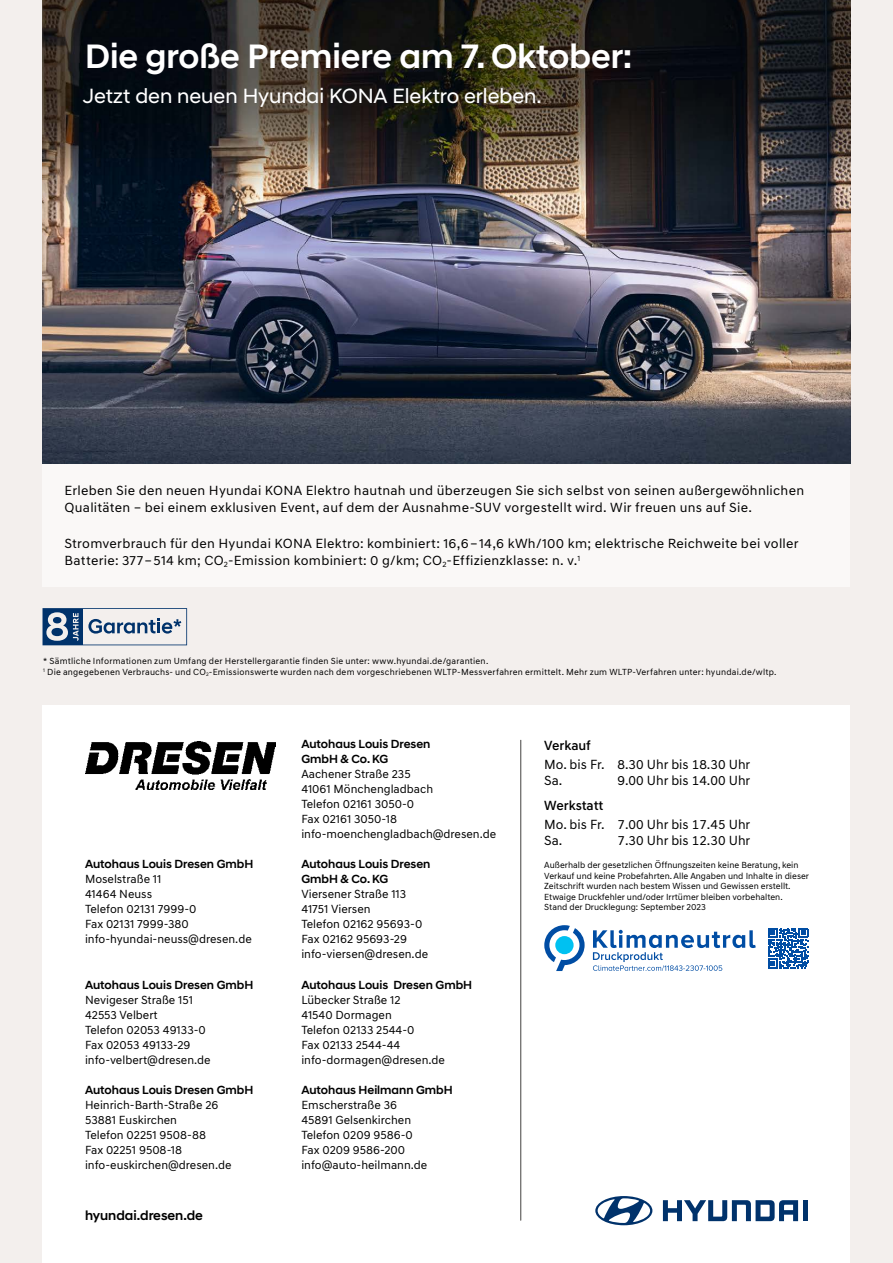
<style>
.page{position:relative;width:893px;height:1263px;background:#f3efed}
.page>*{position:absolute;margin:0;border:0;box-sizing:border-box;transform-origin:0 0}
.t1{font:500 34.5px "Hyundai Sans Head";color:#fff}
.t2{font:21px "Hyundai Sans Head";color:#fff}
.t3{font:13.5px/17.5px "Hyundai Sans Text";letter-spacing:.02em;color:#000}
.t4{font:13.5px/16.5px "Hyundai Sans Text";color:#000}
.t5{font:500 13.5px "Hyundai Sans Head";color:#000}
.t6{font:500 13.5px "Hyundai Sans Text";color:#000}
.t7{font:12px/15px "Hyundai Sans Text";color:#000}
.t8{font:500 12px/15px "Hyundai Sans Head";color:#000}
.t9{font:9px/10.5px "Hyundai Sans Text";color:#000}
.t10{font:9px/10.5px "Hyundai Sans Text";letter-spacing:.025em;color:#000}
</style>
<div class="page">
<div style="left:43px;top:706px;width:807px;height:557px;background:#fff"></div>
<svg style="left:663px;top:1200px;width:135px;height:21px"></svg>
<div style="left:803px;top:1200px;width:5px;height:21px;background:#00326b"></div>
<svg style="left:595px;top:1196px;width:57px;height:29px"></svg>
<div style="left:43px;top:0;width:807px;height:587px;background:#faf8f7"></div>
<img style="left:43px;top:0;width:807px;height:464px">
<svg style="left:43px;top:608px;width:144px;height:37px"></svg>
<hr style="left:520px;top:740px;width:1px;height:480px;background:#727170">
<svg style="left:544px;top:925px;width:41px;height:46px"></svg>
<svg style="left:768px;top:929px;width:41px;height:40px"></svg>
<svg style="left:768px;top:928px;width:40px;height:40px"></svg>
<svg style="left:593px;top:930px;width:163px;height:41px"></svg>
<img style="left:85px;top:742px;width:190px;height:47px">
<h1 class="t1" style="left:85px;top:36px;width:549px">Die große Premiere am 7. Oktober:</h1>
<h2 class="t2" style="left:83px;top:83px;width:460px">Jetzt den neuen Hyundai KONA Elektro erleben.</h2>
<p class="t3" style="left:64px;top:481px;width:741px">Erleben Sie den neuen Hyundai KONA Elektro hautnah und überzeugen Sie sich selbst von seinen außergewöhnlichen<br>Qualitäten – bei einem exklusiven Event, auf dem der Ausnahme-SUV vorgestellt wird. Wir freuen uns auf Sie.</p>
<p class="t3" style="left:64px;top:534px;width:736px">Stromverbrauch für den Hyundai KONA Elektro: kombiniert: 16,6 – 14,6 kWh/100 km; elektrische Reichweite bei voller<br>Batterie: 377 – 514 km; CO<sub>2</sub>-Emission kombiniert: 0 g/km; CO<sub>2</sub>-Effizienzklasse: n. v.<sup>1</sup></p>
<p class="t10" style="left:43px;top:656px;width:735px">* Sämtliche Informationen zum Umfang der Herstellergarantie finden Sie unter: www.hyundai.de/garantien.<br><sup>1</sup> Die angegebenen Verbrauchs- und CO<sub>2</sub>-Emissionswerte wurden nach dem vorgeschriebenen WLTP-Messverfahren ermittelt. Mehr zum WLTP-Verfahren unter: hyundai.de/wltp.</p>
<p class="t8" style="left:85px;top:857px;width:170px">Autohaus Louis Dresen GmbH</p>
<p class="t7" style="left:85px;top:872px;width:168px">Moselstraße 11<br>41464 Neuss<br>Telefon 02131 7999-0<br>Fax 02131 7999-380 info-hyundai-neuss@dresen.de</p>
<p class="t8" style="left:85px;top:977px;width:170px">Autohaus Louis Dresen GmbH</p>
<p class="t7" style="left:85px;top:992px;width:127px">Nevigeser Straße 151<br>42553 Velbert<br>Telefon 02053 49133-0<br>Fax 02053 49133-29 info-velbert@dresen.de</p>
<p class="t8" style="left:85px;top:1082px;width:170px">Autohaus Louis Dresen GmbH</p>
<p class="t7" style="left:85px;top:1097px;width:148px">Heinrich-Barth-Straße 26<br>53881 Euskirchen<br>Telefon 02251 9508-88<br>Fax 02251 9508-18 info-euskirchen@dresen.de</p>
<p class="t5" style="left:85px;top:1208px;width:119px">hyundai.dresen.de</p>
<p class="t8" style="left:301px;top:736px;width:131px">Autohaus Louis Dresen<br>GmbH &amp; Co. KG</p>
<p class="t7" style="left:301px;top:766px;width:196px">Aachener Straße 235<br>41061 Mönchengladbach<br>Telefon 02161 3050-0<br>Fax 02161 3050-18 info-moenchengladbach@dresen.de</p>
<p class="t8" style="left:301px;top:857px;width:131px">Autohaus Louis Dresen<br>GmbH &amp; Co. KG</p>
<p class="t7" style="left:301px;top:887px;width:128px">Viersener Straße 113<br>41751 Viersen<br>Telefon 02162 95693-0<br>Fax 02162 95693-29 info-viersen@dresen.de</p>
<p class="t8" style="left:301px;top:977px;width:172px">Autohaus Louis Dresen GmbH</p>
<p class="t7" style="left:301px;top:992px;width:145px">Lübecker Straße 12<br>41540 Dormagen<br>Telefon 02133 2544-0<br>Fax 02133 2544-44 info-dormagen@dresen.de</p>
<p class="t8" style="left:301px;top:1082px;width:153px">Autohaus Heilmann GmbH</p>
<p class="t7" style="left:301px;top:1097px;width:128px">Emscherstraße 36<br>45891 Gelsenkirchen<br>Telefon 0209 9586-0<br>Fax 0209 9586-200 info@auto-heilmann.de</p>
<p class="t6" style="left:544px;top:737px;width:48px">Verkauf</p>
<p class="t4" style="left:544px;top:756px;width:208px">Mo. bis Fr. 8.30 Uhr bis 18.30 Uhr<br>Sa.</p>
<p class="t4" style="left:617px;top:772px;width:134px">9.00 Uhr bis 14.00 Uhr</p>
<p class="t6" style="left:544px;top:797px;width:61px">Werkstatt</p>
<p class="t4" style="left:544px;top:816px;width:208px">Mo. bis Fr. 7.00 Uhr bis 17.45 Uhr<br>Sa.</p>
<p class="t4" style="left:617px;top:832px;width:134px">7.30 Uhr bis 12.30 Uhr</p>
<p class="t9" style="left:544px;top:860px;width:266px">Außerhalb der gesetzlichen Öffnungszeiten keine Beratung, kein Verkauf und keine Probefahrten. Alle Angaben und Inhalte in dieser Zeitschrift wurden nach bestem Wissen und Gewissen erstellt.<br>Etwaige Druckfehler und/oder Irrtümer bleiben vorbehalten.<br>Stand der Drucklegung: September 2023</p>
</div>
